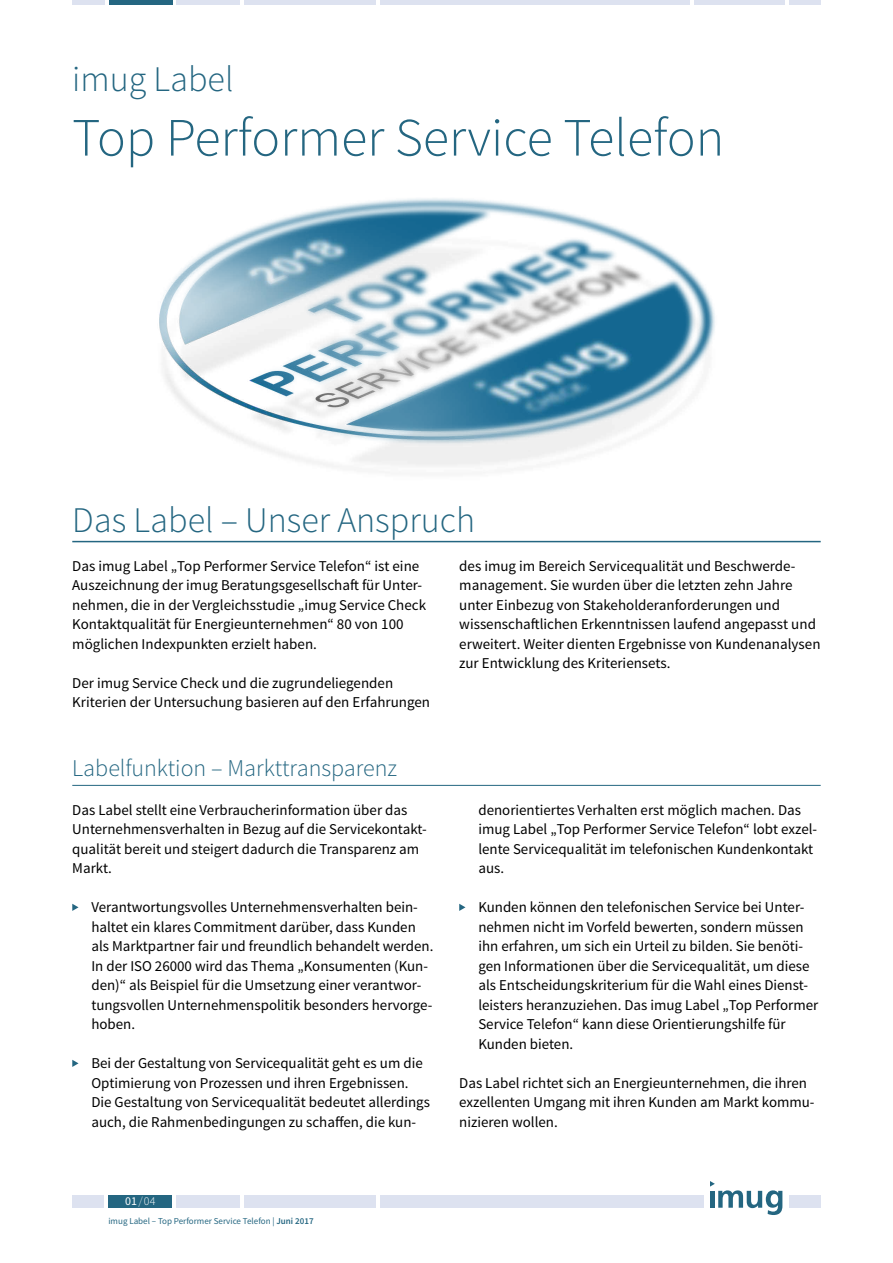
<style>
.page{position:relative;width:893px;height:1263px;background:#fff}
.page>*{position:absolute;margin:0;border:0;box-sizing:border-box;transform-origin:0 0}
.t1{font:300 54px "Source Sans Pro";color:#246681}
.t2{font:300 36px "Source Sans Pro";color:#246681}
.t3{font:300 24px "Source Sans Pro";color:#246681}
.t4{font:15px/19.5px "Source Sans Pro";color:#000}
.t5{font:12px "Source Sans Pro";color:#fff}
.t6{font:9px "Source Sans Pro";color:#246681}
.s1{font-weight:200}
.s2{font-weight:300}
.s3{font-weight:600}
</style>
<div class="page">
<div style="left:108px;top:1195px;width:64px;height:13px;background:#246681"></div>
<div style="left:176px;top:1195px;width:64px;height:13px;background:#dde2f0"></div>
<div style="left:244px;top:1195px;width:132px;height:13px;background:#dde2f0"></div>
<div style="left:381px;top:1195px;width:323px;height:13px;background:#dde2f0"></div>
<div style="left:789px;top:1195px;width:32px;height:13px;background:#dde2f0"></div>
<div style="left:72px;top:1195px;width:32px;height:13px;background:#dde2f0"></div>
<svg style="left:710px;top:1181px;width:72px;height:34px"></svg>
<hr style="left:109px;top:0;width:63px;height:4px;background:#246681">
<hr style="left:176px;top:0;width:64px;height:4px;background:#dde2f0">
<hr style="left:244px;top:0;width:132px;height:4px;background:#dde2f0">
<hr style="left:381px;top:0;width:309px;height:4px;background:#dde2f0">
<hr style="left:789px;top:0;width:32px;height:4px;background:#dde2f0">
<hr style="left:72px;top:0;width:33px;height:4px;background:#dde2f0">
<img style="left:72px;top:198px;width:749px;height:345px">
<svg style="left:72px;top:904px;width:7px;height:7px"></svg>
<svg style="left:72px;top:1060px;width:7px;height:7px"></svg>
<hr style="left:694px;top:0;width:90px;height:4px;background:#dde2f0">
<svg style="left:459px;top:904px;width:6px;height:7px"></svg>
<hr style="left:72px;top:541px;width:749px;height:1px;background:#246681">
<hr style="left:72px;top:785px;width:749px;height:1px;background:#246681">
<h2 class="t2" style="left:72px;top:57px;width:163px">imug Label</h2>
<h1 class="t1" style="left:72px;top:105px;width:654px">Top Performer Service Telefon</h1>
<h2 class="t2" style="left:72px;top:498px;width:404px">Das Label – Unser Anspruch</h2>
<p class="t4" style="left:72px;top:556px;width:355px">Das imug Label „Top Performer Service Telefon“ ist eine Auszeichnung der imug Beratungsgesellschaft für Unter&shy;nehmen, die in der Vergleichsstudie „imug Service Check Kontaktqualität für Energieunternehmen“ 80 von 100 möglichen Indexpunkten erzielt haben.</p>
<p class="t4" style="left:72px;top:673px;width:359px">Der imug Service Check und die zugrundeliegenden<br>Kriterien der Untersuchung basieren auf den Erfahrungen</p>
<h3 class="t3" style="left:72px;top:753px;width:326px">Labelfunktion – Markttransparenz</h3>
<p class="t4" style="left:72px;top:800px;width:356px">Das Label stellt eine Verbraucherinformation über das Unternehmensverhalten in Bezug auf die Servicekontakt&shy;qualität bereit und steigert dadurch die Transparenz am Markt.</p>
<p class="t4" style="left:91px;top:898px;width:343px">Verantwortungsvolles Unternehmensverhalten bein&shy;haltet ein klares Commitment darüber, dass Kunden als Marktpartner fair und freundlich behandelt werden.<br>In der ISO 26000 wird das Thema „Konsumenten (Kun&shy;den)“ als Beispiel für die Umsetzung einer verantwor&shy;tungsvollen Unternehmenspolitik besonders hervorge&shy;hoben.</p>
<p class="t4" style="left:91px;top:1054px;width:340px">Bei der Gestaltung von Servicequalität geht es um die Optimierung von Prozessen und ihren Ergebnissen.<br>Die Gestaltung von Servicequalität bedeutet allerdings auch, die Rahmenbedingungen zu schaffen, die kun-</p>
<p class="t5" style="left:125px;top:1193px;width:32px">01<span class="s1">/</span><span class="s2">04</span></p>
<p class="t6" style="left:108px;top:1215px;width:207px">imug Label – Top Performer Service Telefon | <span class="s3">Juni 2017</span></p>
<p class="t4" style="left:459px;top:556px;width:363px">des imug im Bereich Servicequalität und Beschwerde&shy;management. Sie wurden über die letzten zehn Jahre unter Einbezug von Stakeholderanforderungen und wissenschaftlichen Erkenntnissen laufend angepasst und erweitert. Weiter dienten Ergebnisse von Kundenanalysen zur Entwicklung des Kriteriensets.</p>
<p class="t4" style="left:478px;top:800px;width:340px">denorientiertes Verhalten erst möglich machen. Das imug Label „Top Performer Service Telefon“ lobt exzel&shy;lente Servicequalität im telefonischen Kundenkontakt aus.</p>
<p class="t4" style="left:478px;top:898px;width:341px">Kunden können den telefonischen Service bei Unter&shy;nehmen nicht im Vorfeld bewerten, sondern müssen ihn erfahren, um sich ein Urteil zu bilden. Sie benöti&shy;gen Informationen über die Servicequalität, um diese als Entscheidungskriterium für die Wahl eines Dienst&shy;leisters heranzuziehen. Das imug Label „Top Performer Service Telefon“ kann diese Orientierungshilfe für Kunden bieten.</p>
<p class="t4" style="left:459px;top:1073px;width:357px">Das Label richtet sich an Energieunternehmen, die ihren exzellenten Umgang mit ihren Kunden am Markt kommu&shy;nizieren wollen.</p>
</div>
